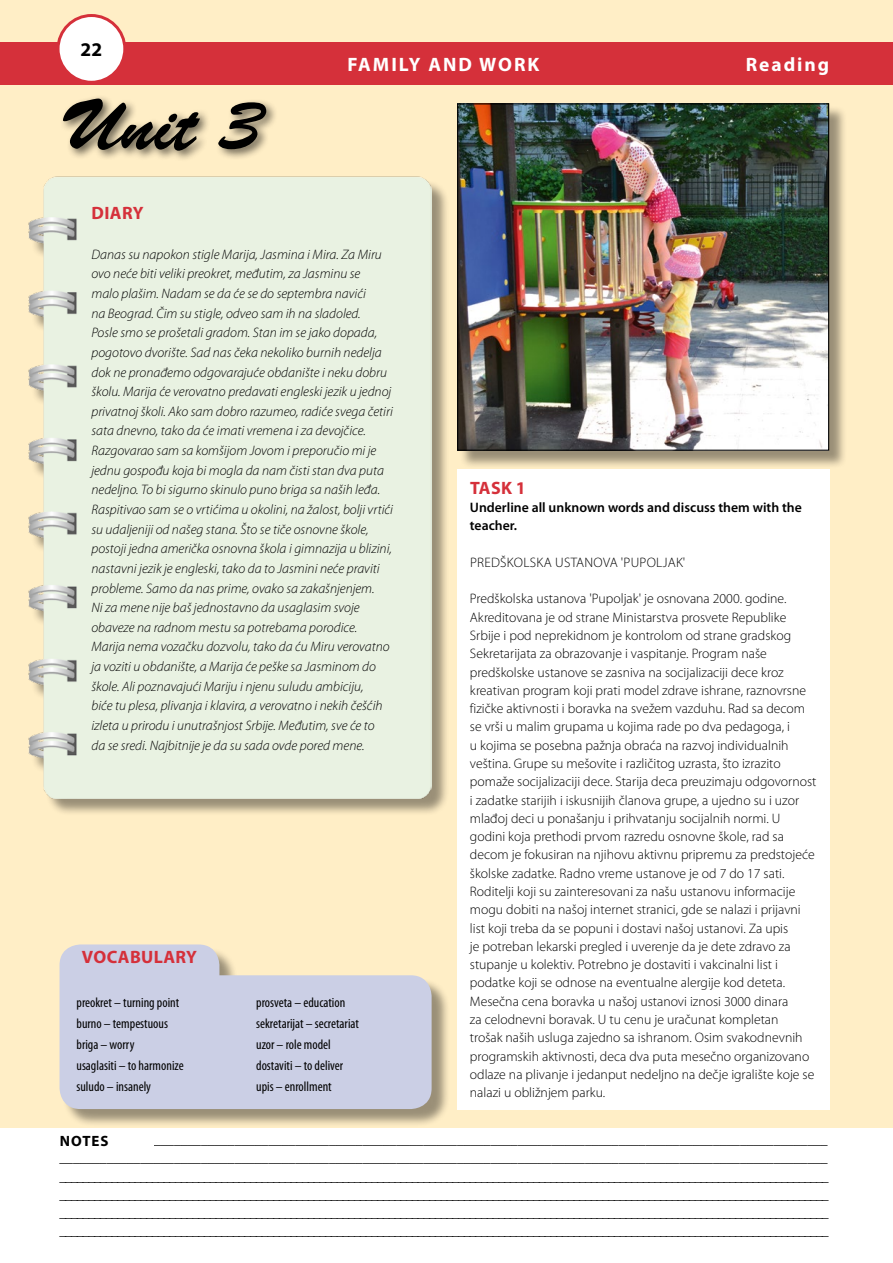
<style>
.page{position:relative;width:893px;height:1263px;background:#fff}
.page>*{position:absolute;margin:0;border:0;box-sizing:border-box;transform-origin:0 0}
.t1{font:71.7px "Brush Script Std";color:#000}
.t2{font:700 19.5px "Myriad Pro";letter-spacing:.1em;color:#fff}
.t3{font:700 19.5px "Myriad Pro";color:#000}
.t4{font:700 18px "Myriad Pro";letter-spacing:.02em;color:#d5303a}
.t5{font:700 15px "Myriad Pro";letter-spacing:.07em;color:#000}
.t6{font:300 13.8px/18.3px "Myriad Pro";color:#000;text-align:justify}
.t7{font:italic 300 13.8px/19.6px "Myriad Pro";color:#000}
.t8{font:condensed 13.8px/21px "Myriad Pro";color:#000}
.t9{font:600 13.8px/18.3px "Myriad Pro";color:#000}
.t10{font:300 13.8px "Myriad Pro";letter-spacing:.02em;color:#000}
</style>
<div class="page">
<div style="left:0;top:0;width:893px;height:1127px;background:#ffeec6"></div>
<div style="left:0;top:43px;width:893px;height:42px;background:#d5303a"></div>
<div style="left:58px;top:16px;width:67px;height:66px;background:#fff;border-radius:50%"></div>
<div style="left:57px;top:14px;width:69px;height:70px;border:3px solid #d5303a;border-radius:50%"></div>
<div style="left:62px;top:947px;width:389px;height:181px;background:#000;opacity:.4"></div>
<svg style="left:60px;top:944px;width:372px;height:165px;fill:#cbcfe5"></svg>
<div style="left:31px;top:179px;width:418px;height:637px;background:#000;opacity:.4"></div>
<div style="left:28px;top:176px;width:404px;height:622px;background:#e9f2e2"></div>
<div style="left:60px;top:95px;width:218px;height:67px;background:#000;opacity:.6"></div>
<div style="left:457px;top:469px;width:372px;height:640px;background:#fff"></div>
<div style="left:459px;top:106px;width:389px;height:364px;background:#000;opacity:.4"></div>
<img style="left:459px;top:105px;width:368px;height:344px">
<div style="left:457px;top:103px;width:372px;height:348px;border:1px solid #000"></div>
<h2 class="t3" style="left:81px;top:37px;width:23px">22</h2>
<h1 class="t1" style="left:60px;top:85px;width:203px">Unit 3</h1>
<h2 class="t2" style="left:347px;top:52px;width:194px">FAMILY AND WORK</h2>
<h2 class="t2" style="left:746px;top:52px;width:85px">Reading</h2>
<h3 class="t4" style="left:92px;top:202px;width:53px">DIARY</h3>
<p class="t7" style="left:91px;top:244px;width:303px">Danas su napokon stigle Marija, Jasmina i Mira. Za Miru ovo neće biti veliki preokret, međutim, za Jasminu se<br>malo plašim. Nadam se da će se do septembra navići<br>na Beograd. Čim su stigle, odveo sam ih na sladoled.<br>Posle smo se prošetali gradom. Stan im se jako dopada, pogotovo dvorište. Sad nas čeka nekoliko burnih nedelja dok ne pronađemo odgovarajuće obdanište i neku dobru školu. Marija će verovatno predavati engleski jezik u jednoj privatnoj školi. Ako sam dobro razumeo, radiće svega četiri sata dnevno, tako da će imati vremena i za devojčice.<br>Razgovarao sam sa komšijom Jovom i preporučio mi je jednu gospođu koja bi mogla da nam čisti stan dva puta nedeljno. To bi sigurno skinulo puno briga sa naših leđa.<br>Raspitivao sam se o vrtićima u okolini, na žalost, bolji vrtići su udaljeniji od našeg stana. Što se tiče osnovne škole, postoji jedna američka osnovna škola i gimnazija u blizini, nastavni jezik je engleski, tako da to Jasmini neće praviti probleme. Samo da nas prime, ovako sa zakašnjenjem.<br>Ni za mene nije baš jednostavno da usaglasim svoje obaveze na radnom mestu sa potrebama porodice.<br>Marija nema vozačku dozvolu, tako da ću Miru verovatno ja voziti u obdanište, a Marija će peške sa Jasminom do škole. Ali poznavajući Mariju i njenu suludu ambiciju,<br>biće tu plesa, plivanja i klavira, a verovatno i nekih češćih izleta u prirodu i unutrašnjost Srbije. Međutim, sve će to<br>da se sredi. Najbitnije je da su sada ovde pored mene.</p>
<h3 class="t4" style="left:82px;top:945px;width:117px">VOCABULARY</h3>
<p class="t8" style="left:77px;top:992px;width:109px">preokret – turning point burno – tempestuous briga – worry<br>usaglasiti – to harmonize suludo – insanely</p>
<p class="t8" style="left:256px;top:992px;width:104px">prosveta – education sekretarijat – secretariat uzor – role model dostaviti – to deliver upis – enrollment</p>
<h3 class="t4" style="left:470px;top:476px;width:57px">TASK 1</h3>
<p class="t9" style="left:470px;top:498px;width:333px">Underline all unknown words and discuss them with the teacher.</p>
<p class="t10" style="left:470px;top:554px;width:217px">PREDŠKOLSKA USTANOVA 'PUPOLJAK'</p>
<p class="t6" style="left:470px;top:589px;width:348px;text-align:left">Predškolska ustanova 'Pupoljak' je osnovana 2000. godine.<br>Akreditovana je od strane Ministarstva prosvete Republike Srbije i pod neprekidnom je kontrolom od strane gradskog Sekretarijata za obrazovanje i vaspitanje. Program naše predškolske ustanove se zasniva na socijalizaciji dece kroz kreativan program koji prati model zdrave ishrane, raznovrsne fizičke aktivnosti i boravka na svežem vazduhu. Rad sa decom se vrši u malim grupama u kojima rade po dva pedagoga, i<br>u kojima se posebna pažnja obraća na razvoj individualnih veština. Grupe su mešovite i različitog uzrasta, što izrazito pomaže socijalizaciji dece. Starija deca preuzimaju odgovornost i zadatke starijih i iskusnijih članova grupe, a ujedno su i uzor mlađoj deci u ponašanju i prihvatanju socijalnih normi. U godini koja prethodi prvom razredu osnovne škole, rad sa decom je fokusiran na njihovu aktivnu pripremu za predstojeće školske zadatke. Radno vreme ustanove je od 7 do 17 sati.<br>Roditelji koji su zainteresovani za našu ustanovu informacije mogu dobiti na našoj internet stranici, gde se nalazi i prijavni list koji treba da se popuni i dostavi našoj ustanovi. Za upis<br>je potreban lekarski pregled i uverenje da je dete zdravo za stupanje u kolektiv. Potrebno je dostaviti i vakcinalni list i podatke koji se odnose na eventualne alergije kod deteta.<br>Mesečna cena boravka u našoj ustanovi iznosi 3000 dinara<br>za celodnevni boravak. U tu cenu je uračunat kompletan<br>trošak naših usluga zajedno sa ishranom. Osim svakodnevnih programskih aktivnosti, deca dva puta mesečno organizovano odlaze na plivanje i jedanput nedeljno na dečje igralište koje se nalazi u obližnjem parku.</p>
<p class="t5" style="left:60px;top:1131px;width:51px">NOTES</p>
<p class="t6" style="left:60px;top:1130px;width:771px">__________________________________________________________________________________________________________________ __________________________________________________________________________________________________________________ _____________________________________________________________________________________________________________________________________ _____________________________________________________________________________________________________________________________________ _____________________________________________________________________________________________________________________________________ _____________________________________________________________________________________________________________________________________</p>
</div>
